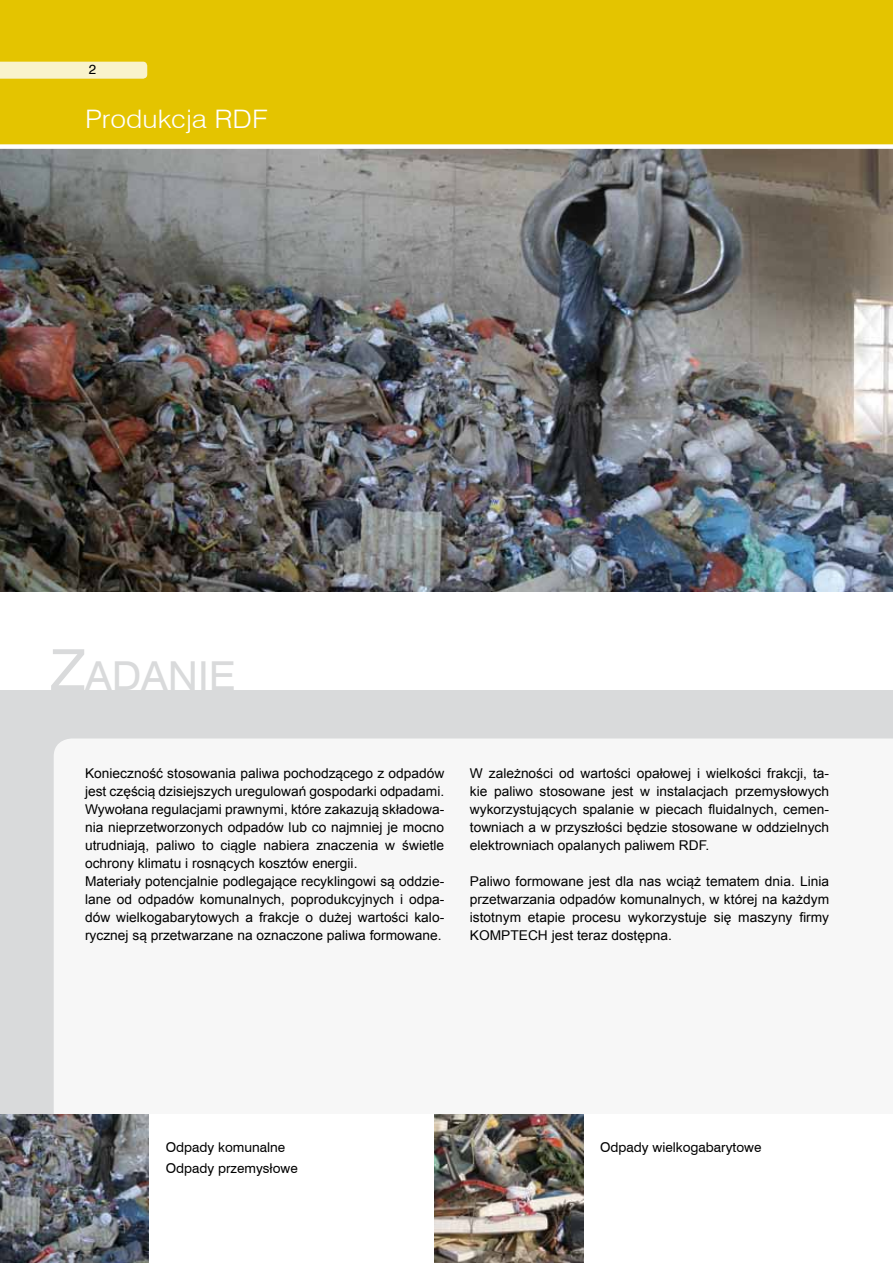
<style>
.page{position:relative;width:893px;height:1263px;background:#fff}
.page>*{position:absolute;margin:0;border:0;box-sizing:border-box;transform-origin:0 0}
.t1{font:39.9px "Swiss 721 BT";color:#d9dadb;scale:1.05 1}
.t2{font:300 25.5px "Swiss 721 BT";color:#fff;scale:1.1 1}
.t3{font:13.5px/18px "Arial";color:#000;text-align:justify}
.t4{font:13.5px/21px "Swiss 721 BT";color:#000}
.s1{font-size:57px}
</style>
<div class="page">
<div style="left:0;top:690px;width:893px;height:424px;background:#d9dadb"></div>
<img style="left:0;top:149px;width:893px;height:442px">
<div style="left:0;top:0;width:893px;height:148px;background:#e4c400"></div>
<div style="left:0;top:144px;width:893px;height:5px;background:#fff"></div>
<div style="left:54px;top:738px;width:839px;height:400px;background:#f7f7f7"></div>
<img style="left:435px;top:1114px;width:148px;height:149px">
<img style="left:0;top:1114px;width:148px;height:149px">
<div style="left:0;top:62px;width:147px;height:17px;background:#f9f3cc"></div>
<p class="t4" style="left:89px;top:59px;width:9px">2</p>
<h2 class="t2" style="left:85px;top:104px;width:168px">Produkcja RDF</h2>
<h1 class="t1" style="left:49px;top:652px;width:179px"><span class="s1">Z</span>ADANIE</h1>
<p class="t3" style="left:85px;top:764px;width:361px;text-align:left">Konieczność stosowania paliwa pochodzącego z odpadów jest częścią dzisiejszych uregulowań gospodarki odpadami.<br>Wywołana regulacjami prawnymi, które zakazują składowa&shy;nia nieprzetworzonych odpadów lub co najmniej je mocno utrudniają, paliwo to ciągle nabiera znaczenia w świetle ochrony klimatu i rosnących kosztów energii.<br>Materiały potencjalnie podlegające recyklingowi są oddzie&shy;lane od odpadów komunalnych, poprodukcyjnych i odpa&shy;dów wielkogabarytowych a frakcje o dużej wartości kalo&shy;rycznej są przetwarzane na oznaczone paliwa formowane.</p>
<p class="t3" style="left:470px;top:764px;width:361px">W zależności od wartości opałowej i wielkości frakcji, ta&shy;kie paliwo stosowane jest w instalacjach przemysłowych wykorzystujących spalanie w piecach fluidalnych, cemen&shy;towniach a w przyszłości będzie stosowane w oddzielnych elektrowniach opalanych paliwem RDF.</p>
<p class="t3" style="left:470px;top:872px;width:361px">Paliwo formowane jest dla nas wciąż tematem dnia. Linia przetwarzania odpadów komunalnych, w której na każdym istotnym etapie procesu wykorzystuje się maszyny firmy KOMPTECH jest teraz dostępna.</p>
<p class="t4" style="left:166px;top:1137px;width:134px">Odpady komunalne<br>Odpady przemysłowe</p>
<p class="t4" style="left:600px;top:1137px;width:163px">Odpady wielkogabarytowe</p>
</div>
